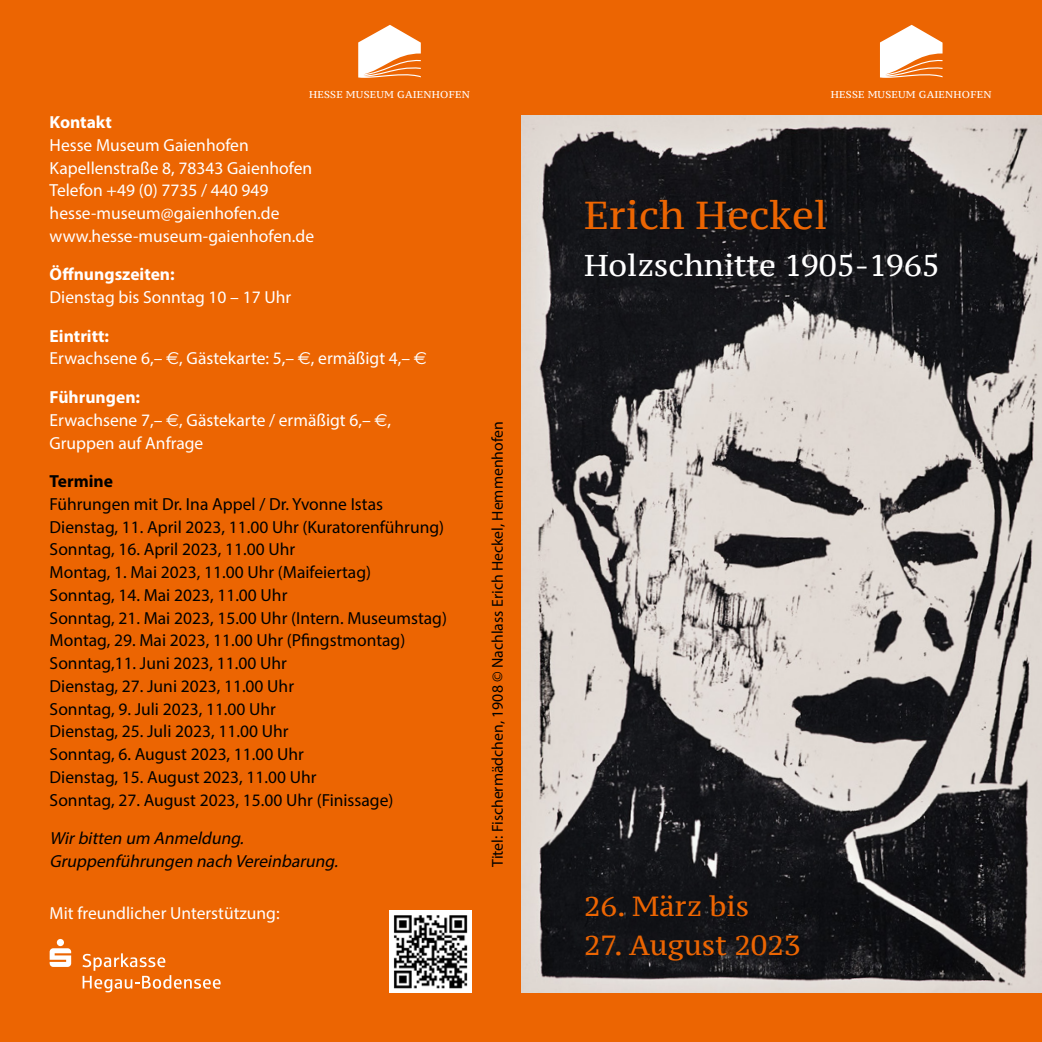
<style>
.page{position:relative;width:1042px;height:1042px;background:#ec6502}
.page>*{position:absolute;margin:0;border:0;box-sizing:border-box;transform-origin:0 0}
.t1{font:38.85px "PT Serif Caption";color:#ec6502}
.t2{font:29.93px "PT Serif Caption";color:#fff}
.t3{font:27.65px "PT Serif Caption";color:#ec6502}
.t4{font:17.5px/22.8px "Myriad Pro";color:#000}
.t5{font:17.5px/22.8px "Myriad Pro";color:#fff}
.t6{font:italic 17.5px/22.8px "Myriad Pro";color:#000}
.t7{font:700 17.5px "Myriad Pro";color:#fff}
.t8{font:700 17.5px "Myriad Pro";color:#000}
.t9{font:15.75px "Myriad Pro";color:#000}
.t10{font:10.67px "PT Serif Caption";color:#fff}
.t11{font:9.97px "PT Serif Caption";letter-spacing:.02em;color:#fff}
.s1{font-weight:700}
.s2{font-family:"Euro Sans"}
</style>
<div class="page">
<img style="left:389px;top:910px;width:82px;height:82px">
<img style="left:521px;top:115px;width:521px;height:877px">
<svg style="left:50px;top:939px;width:21px;height:28px"></svg>
<svg style="left:82px;top:953px;width:139px;height:39px"></svg>
<svg style="left:880px;top:25px;width:62px;height:53px"></svg>
<svg style="left:358px;top:25px;width:63px;height:53px"></svg>
<p class="t10" style="left:306px;top:90px;width:169px">HESSE MUSEUM GAIENHOFEN</p>
<p class="t11" style="left:831px;top:88px;width:162px">HESSE MUSEUM GAIENHOFEN</p>
<p class="t11" style="left:309px;top:88px;width:162px">HESSE MUSEUM GAIENHOFEN</p>
<p class="t10" style="left:828px;top:90px;width:169px">HESSE MUSEUM GAIENHOFEN</p>
<p class="t7" style="left:50px;top:111px;width:64px">Kontakt</p>
<p class="t5" style="left:50px;top:133px;width:266px">Hesse Museum Gaienhofen<br>Kapellenstraße 8, 78343 Gaienhofen<br>Telefon +49 (0) 7735 / 440 949 hesse-museum@gaienhofen.de www.hesse-museum-gaienhofen.de</p>
<p class="t7" style="left:50px;top:263px;width:127px">Öffnungszeiten:</p>
<p class="t5" style="left:50px;top:286px;width:243px">Dienstag bis Sonntag 10 – 17 Uhr</p>
<p class="t5" style="left:50px;top:324px;width:379px"><span class="s1">Eintritt:<br></span>Erwachsene 6,– <span class="s2">€</span>, Gästekarte: 5,– <span class="s2">€</span>, ermäßigt 4,– <span class="s2">€</span></p>
<p class="t5" style="left:50px;top:385px;width:343px"><span class="s1">Führungen:<br></span>Erwachsene 7,– <span class="s2">€</span>, Gästekarte / ermäßigt 6,– <span class="s2">€</span>,<br>Gruppen auf Anfrage</p>
<p class="t8" style="left:50px;top:470px;width:65px">Termine</p>
<p class="t4" style="left:50px;top:492px;width:399px">Führungen mit Dr. Ina Appel / Dr. Yvonne Istas Dienstag, 11. April 2023, 11.00 Uhr (Kuratorenführung)<br>Sonntag, 16. April 2023, 11.00 Uhr<br>Montag, 1. Mai 2023, 11.00 Uhr (Maifeiertag)<br>Sonntag, 14. Mai 2023, 11.00 Uhr<br>Sonntag, 21. Mai 2023, 15.00 Uhr (Intern. Museumstag)<br>Montag, 29. Mai 2023, 11.00 Uhr (Pfingstmontag)<br>Sonntag,11. Juni 2023, 11.00 Uhr<br>Dienstag, 27. Juni 2023, 11.00 Uhr<br>Sonntag, 9. Juli 2023, 11.00 Uhr<br>Dienstag, 25. Juli 2023, 11.00 Uhr<br>Sonntag, 6. August 2023, 11.00 Uhr<br>Dienstag, 15. August 2023, 11.00 Uhr<br>Sonntag, 27. August 2023, 15.00 Uhr (Finissage)</p>
<p class="t6" style="left:50px;top:826px;width:294px">Wirbitten um Anmeldung.<br>Gruppenführungen nach Vereinbarung.</p>
<p class="t5" style="left:50px;top:902px;width:232px">Mit freundlicher Unterstützung:</p>
<p class="t9" style="left:488px;top:867px;width:447px;rotate:-90deg">Titel: Fischermädchen, 1908 © Nachlass Erich Heckel, Hemmenhofen</p>
<h1 class="t1" style="left:584px;top:190px;width:245px">Erich Heckel</h1>
<h2 class="t2" style="left:584px;top:246px;width:357px">Holzschnitte 1905-1965</h2>
<h3 class="t3" style="left:584px;top:888px;width:167px">26. März bis</h3>
<h3 class="t3" style="left:584px;top:927px;width:218px">27. August 2023</h3>
</div>
